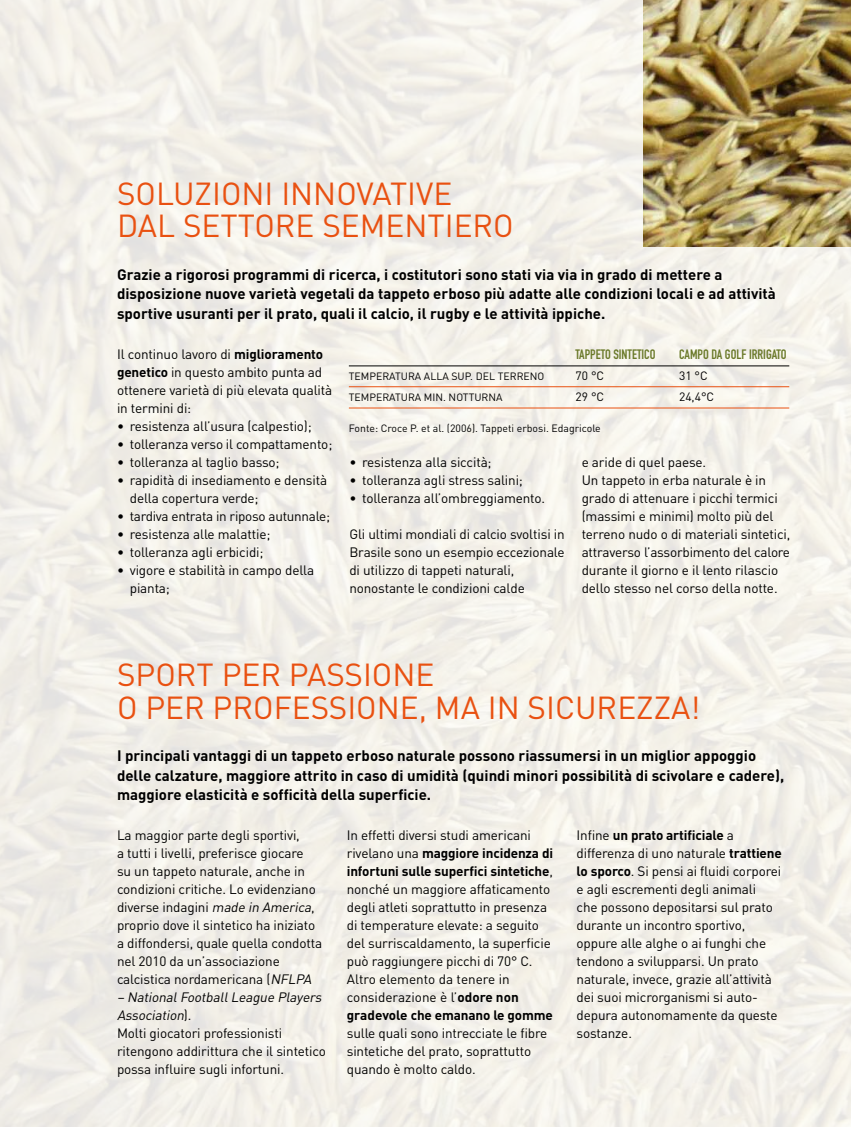
<style>
.page{position:relative;width:851px;height:1127px;background:#fff}
.page>*{position:absolute;margin:0;border:0;box-sizing:border-box;transform-origin:0 0}
.t1{font:31.5px/32.1px "DIN";color:#e95111}
.t2{font:700 15px/19.5px "DIN";color:#000}
.t3{font:13.5px/18px "DIN";letter-spacing:-.01em;color:#000}
.t4{font:13.5px "DIN Engschrift Std";color:#6a7929}
.t5{font:12px "DIN";color:#000}
.t6{font:10.5px "DIN";color:#000}
.s1{font-weight:700}
.s2{font-style:italic}
</style>
<div class="page">
<img style="left:0;top:0;width:850px;height:1127px">
<img style="left:643px;top:0;width:207px;height:246px">
<hr style="left:349px;top:365px;width:440px;height:1px;background:#000">
<hr style="left:349px;top:386px;width:440px;height:1px;background:#e95111">
<hr style="left:349px;top:408px;width:440px;height:1px;background:#e95111">
<h1 class="t1" style="left:117px;top:177px;width:398px">SOLUZIONI INNOVATIVE<br>DAL SETTORE SEMENTIERO</h1>
<p class="t2" style="left:117px;top:264px;width:660px">Grazie a rigorosi programmi di ricerca, i costitutori sono stati via via in grado di mettere a disposizione nuove varietà vegetali da tappeto erboso più adatte alle condizioni locali e ad attività sportive usuranti per il prato, quali il calcio, il rugby e le attività ippiche.</p>
<p class="t3" style="left:117px;top:345px;width:217px">Il continuo lavoro di <span class="s1">miglioramento genetico</span> in questo ambito punta ad ottenere varietà di più elevata qualità in termini di:</p>
<p class="t3" style="left:117px;top:417px;width:196px">• resistenza all’usura (calpestio);</p>
<p class="t3" style="left:117px;top:435px;width:217px">• tolleranza verso il compattamento;</p>
<p class="t3" style="left:117px;top:453px;width:164px">• tolleranza al taglio basso;</p>
<p class="t3" style="left:130px;top:471px;width:199px;text-indent:-13px">• rapidità di insediamento e densità della copertura verde;</p>
<p class="t3" style="left:117px;top:507px;width:214px">• tardiva entrata in riposo autunnale;</p>
<p class="t3" style="left:117px;top:525px;width:155px">• resistenza alle malattie;</p>
<p class="t3" style="left:117px;top:543px;width:148px">• tolleranza agli erbicidi;</p>
<p class="t3" style="left:130px;top:561px;width:186px;text-indent:-13px">• vigore e stabilità in campo della pianta;</p>
<p class="t4" style="left:575px;top:346px;width:81px">TAPPETO SINTETICO</p>
<p class="t4" style="left:679px;top:346px;width:109px">CAMPO DA GOLF IRRIGATO</p>
<p class="t6" style="left:349px;top:370px;width:197px">TEMPERATURA ALLA SUP. DEL TERRENO</p>
<p class="t5" style="left:575px;top:368px;width:30px">70 °C</p>
<p class="t5" style="left:679px;top:368px;width:30px">31 °C</p>
<p class="t6" style="left:349px;top:391px;width:155px">TEMPERATURA MIN. NOTTURNA</p>
<p class="t5" style="left:575px;top:389px;width:30px">29 °C</p>
<p class="t5" style="left:679px;top:389px;width:37px">24,4°C</p>
<p class="t6" style="left:349px;top:422px;width:253px">Fonte: Croce P. et al. (2006). Tappeti erbosi. Edagricole</p>
<p class="t3" style="left:349px;top:453px;width:144px">• resistenza alla siccità;</p>
<p class="t3" style="left:349px;top:471px;width:175px">• tolleranza agli stress salini;</p>
<p class="t3" style="left:349px;top:489px;width:197px">• tolleranza all’ombreggiamento.</p>
<p class="t3" style="left:349px;top:525px;width:217px">Gli ultimi mondiali di calcio svoltisi in Brasile sono un esempio eccezionale di utilizzo di tappeti naturali, nonostante le condizioni calde</p>
<p class="t3" style="left:581px;top:453px;width:210px">e aride di quel paese.<br>Un tappeto in erba naturale è in grado di attenuare i picchi termici (massimi e minimi) molto più del terreno nudo o di materiali sintetici, attraverso l’assorbimento del calore durante il giorno e il lento rilascio dello stesso nel corso della notte.</p>
<h1 class="t1" style="left:117px;top:658px;width:585px">SPORT PER PASSIONE<br>O PER PROFESSIONE, MA IN SICUREZZA!</h1>
<p class="t2" style="left:117px;top:745px;width:668px">I principali vantaggi di un tappeto erboso naturale possono riassumersi in un miglior appoggio delle calzature, maggiore attrito in caso di umidità (quindi minori possibilità di scivolare e cadere), maggiore elasticità e sofficità della superficie.</p>
<p class="t3" style="left:117px;top:826px;width:207px">La maggior parte degli sportivi,<br>a tutti i livelli, preferisce giocare<br>su un tappeto naturale, anche in condizioni critiche. Lo evidenziano diverse indagini <span class="s2">made in America</span>, proprio dove il sintetico ha iniziato a diffondersi, quale quella condotta nel 2010 da un’associazione calcistica nordamericana (<span class="s2">NFLPA</span></p>
<p class="t3" style="left:117px;top:988px;width:210px"><span class="s2">– NationalFootballLeague Players<br>Association</span>) .<br>Molti giocatori professionisti ritengono addirittura che il sintetico possa influire sugli infortuni.</p>
<p class="t3" style="left:347px;top:826px;width:208px">In effetti diversi studi americani rivelano una <span class="s1">maggiore incidenza di infortuni sulle superfici sintetiche</span>, nonché un maggiore affaticamento degli atleti soprattutto in presenza di temperature elevate: a seguito del surriscaldamento, la superficie può raggiungere picchi di 70° C.<br>Altro elemento da tenere in considerazione è l’<span class="s1">odore non gradevole che emanano le gomme</span></p>
<p class="t3" style="left:347px;top:1024px;width:202px">sulle quali sono intrecciate le fibre sintetiche del prato, soprattutto quando è molto caldo.</p>
<p class="t3" style="left:576px;top:826px;width:207px">Infine <span class="s1">un prato artificiale</span> a differenza di uno naturale <span class="s1">trattiene lo sporco</span>. Si pensi ai fluidi corporei e agli escrementi degli animali<br>che possono depositarsi sul prato durante un incontro sportivo, oppure alle alghe o ai funghi che tendono a svilupparsi. Un prato naturale, invece, grazie all’attività dei suoi microrganismi si auto&shy;depura autonomamente da queste sostanze.</p>
</div>
